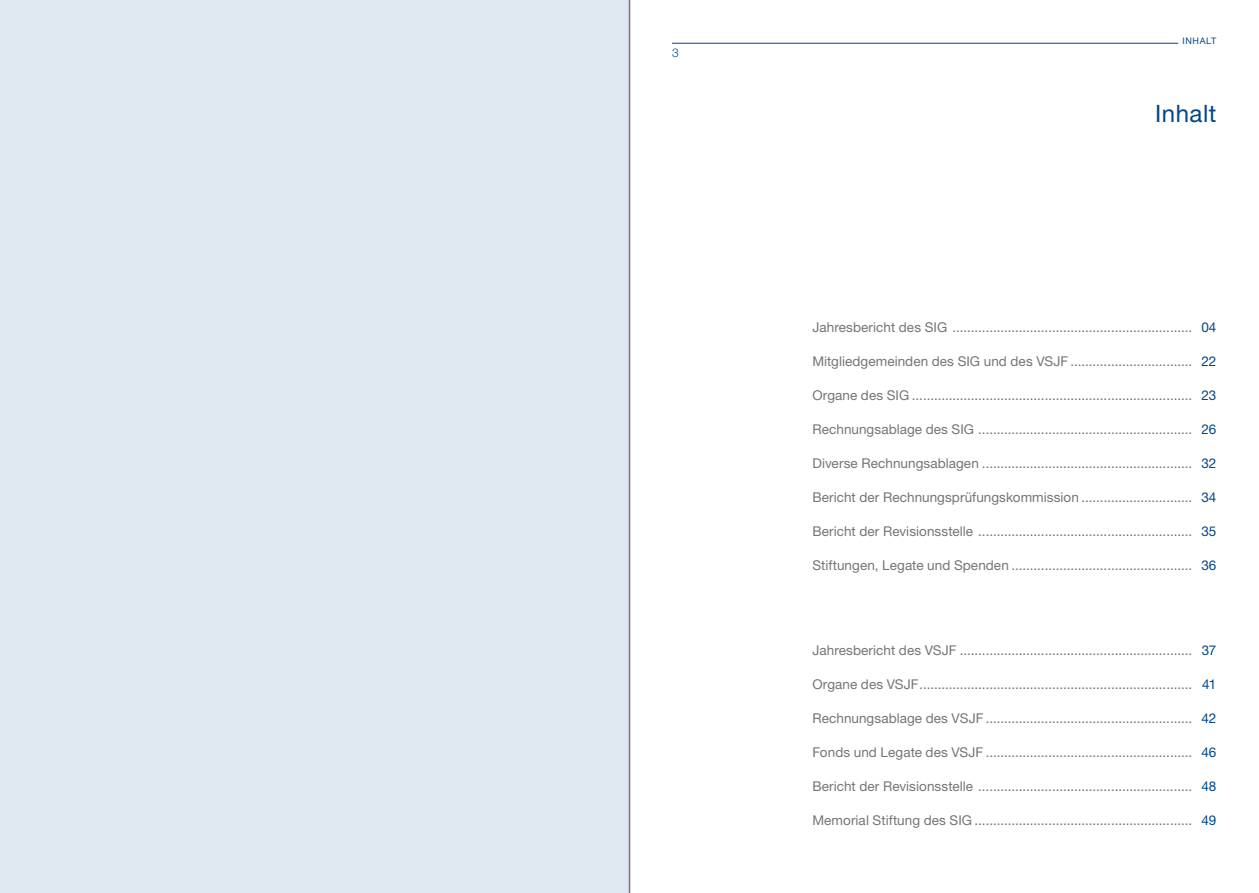
<style>
.page{position:relative;width:1259px;height:893px;background:#fff}
.page>*{position:absolute;margin:0;border:0;box-sizing:border-box;transform-origin:0 0}
.t1{font:24px "Helvetica Neue CE";color:#004687}
.t2{font:13.5px "Helvetica Neue CE";letter-spacing:.005em;color:#757477}
.t3{font:13.5px "Helvetica Neue CE";color:#004687}
.t4{font:300 12px "Helvetica Neue CE";color:#004687}
.t5{font:9px "Helvetica Neue CE";letter-spacing:.075em;color:#004687}
</style>
<div class="page">
<hr style="left:672px;top:43px;width:506px;height:1px;background:#004687">
<div style="left:0;top:0;width:629px;height:893px;background:#e0e9f1"></div>
<hr style="left:629px;top:0;width:1px;height:893px;background:#757477">
<p class="t4" style="left:672px;top:46px;width:8px">3</p>
<p class="t5" style="left:1182px;top:35px;width:35px">INhalt</p>
<h1 class="t1" style="left:1155px;top:99px;width:63px">I nhalt</h1>
<p class="t2" style="left:812px;top:319px;width:381px">Jahresbericht des SIG .................................................................</p>
<p class="t2" style="left:812px;top:353px;width:381px">Mitgliedgemeinden des SIG und des VSJF .................................</p>
<p class="t2" style="left:812px;top:387px;width:381px">Organe des SIG ............................................................................</p>
<p class="t2" style="left:812px;top:421px;width:381px">Rechnungsablage des SIG ..........................................................</p>
<p class="t2" style="left:812px;top:455px;width:381px">Diverse Rechnungsablagen .........................................................</p>
<p class="t2" style="left:812px;top:489px;width:381px">Bericht der Rechnungsprüfungskommission ..............................</p>
<p class="t2" style="left:812px;top:523px;width:381px">Bericht der Revisionsstelle ..........................................................</p>
<p class="t2" style="left:812px;top:557px;width:381px">Stiftungen, Legate und Spenden .................................................</p>
<p class="t3" style="left:1201px;top:319px;width:17px">04</p>
<p class="t3" style="left:1201px;top:353px;width:16px">22</p>
<p class="t3" style="left:1201px;top:387px;width:16px">23</p>
<p class="t3" style="left:1201px;top:421px;width:16px">26</p>
<p class="t3" style="left:1201px;top:455px;width:16px">32</p>
<p class="t3" style="left:1201px;top:489px;width:17px">34</p>
<p class="t3" style="left:1201px;top:523px;width:17px">35</p>
<p class="t3" style="left:1201px;top:557px;width:17px">36</p>
<p class="t2" style="left:812px;top:642px;width:381px">Jahresbericht des VSJF ...............................................................</p>
<p class="t2" style="left:812px;top:676px;width:381px">Organe des VSJF..........................................................................</p>
<p class="t2" style="left:812px;top:710px;width:381px">Rechnungsablage des VSJF ........................................................</p>
<p class="t2" style="left:812px;top:744px;width:381px">Fonds und Legate des VSJF ........................................................</p>
<p class="t2" style="left:812px;top:778px;width:381px">Bericht der Revisionsstelle ..........................................................</p>
<p class="t2" style="left:812px;top:812px;width:381px">Memorial Stiftung des SIG ...........................................................</p>
<p class="t3" style="left:1201px;top:642px;width:16px">37</p>
<p class="t3" style="left:1202px;top:676px;width:16px">41</p>
<p class="t3" style="left:1201px;top:710px;width:16px">42</p>
<p class="t3" style="left:1201px;top:744px;width:17px">46</p>
<p class="t3" style="left:1201px;top:778px;width:17px">48</p>
<p class="t3" style="left:1201px;top:812px;width:17px">49</p>
</div>
